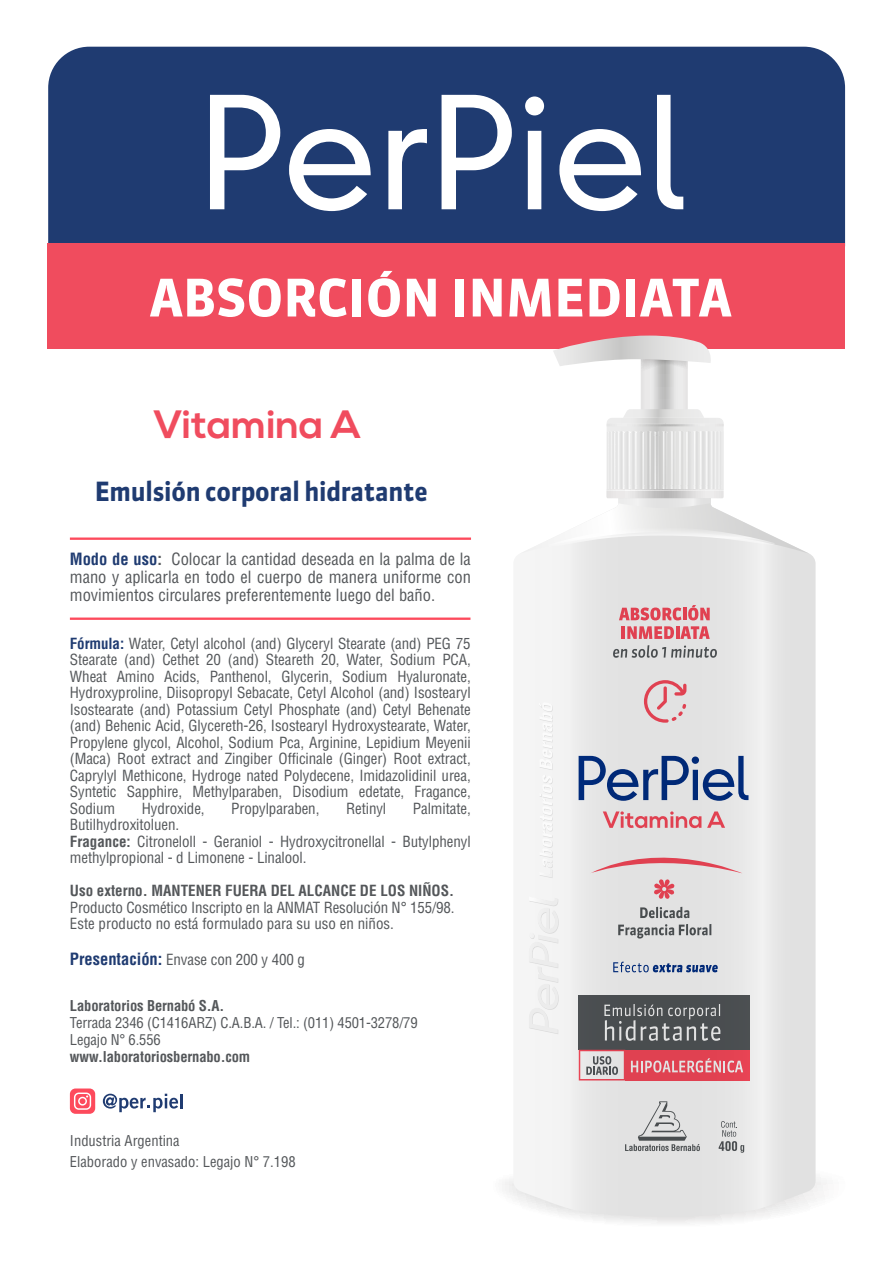
<style>
.page{position:relative;width:893px;height:1263px;background:#fff}
.page>*{position:absolute;margin:0;border:0;box-sizing:border-box;transform-origin:0 0}
.t1{font:700 51.45px "Sanuk";color:#fff}
.t2{font:700 39.45px "Nexa";color:#f04c5e}
.t3{font:700 26.4px "Sanuk";letter-spacing:-.01em;color:#1f3b71;scale:.95 1}
.t4{font:condensed 16.5px/18px "Helvetica";color:#54575a;text-align:justify}
.t5{font:condensed 15px/16.5px "Helvetica";letter-spacing:-.005em;color:#54575a}
.t6{font:700 condensed 15px "Helvetica";color:#54575a}
.t7{font:condensed 14.55px/17px "Helvetica";color:#54575a}
.t8{font:700 condensed 14.55px "Helvetica";letter-spacing:-.01em;color:#54575a}
.s1{font-weight:700;color:#1f3b71}
.s2{font-weight:700}
.s3{font-weight:700;font-size:16.5px;color:#1f3b71}
</style>
<div class="page">
<hr style="left:70px;top:537px;width:401px;height:3px;background:#fd4a5c">
<hr style="left:70px;top:617px;width:400px;height:3px;background:#fd4a5c">
<div style="left:48px;top:47px;width:797px;height:196px;background:#1f3b71"></div>
<div style="left:48px;top:243px;width:797px;height:105px;background:#f04c5e"></div>
<svg style="left:210px;top:95px;width:70px;height:114px"></svg>
<svg style="left:289px;top:129px;width:82px;height:82px"></svg>
<svg style="left:388px;top:129px;width:39px;height:80px"></svg>
<svg style="left:442px;top:95px;width:70px;height:114px"></svg>
<svg style="left:525px;top:96px;width:19px;height:113px"></svg>
<svg style="left:559px;top:129px;width:82px;height:82px"></svg>
<svg style="left:657px;top:95px;width:26px;height:114px"></svg>
<svg style="left:103px;top:1094px;width:75px;height:18px"></svg>
<hr style="left:180px;top:1094px;width:3px;height:14px;background:#1f3b71">
<svg style="left:70px;top:1088px;width:25px;height:26px"></svg>
<svg style="left:528px;top:555px;width:288px;height:546px"></svg>
<svg style="left:529px;top:896px;width:30px;height:138px"></svg>
<svg style="left:539px;top:702px;width:14px;height:176px"></svg>
<svg style="left:516px;top:336px;width:297px;height:219px"></svg>
<svg style="left:644px;top:680px;width:42px;height:43px"></svg>
<svg style="left:502px;top:1101px;width:325px;height:123px"></svg>
<div style="left:579px;top:995px;width:171px;height:55px;background:#4a4e50"></div>
<div style="left:625px;top:1050px;width:125px;height:30px;background:#e04151"></div>
<svg style="left:590px;top:838px;width:152px;height:35px"></svg>
<svg style="left:640px;top:907px;width:49px;height:11px"></svg>
<svg style="left:618px;top:924px;width:93px;height:14px"></svg>
<svg style="left:579px;top:1050px;width:46px;height:30px"></svg>
<svg style="left:603px;top:811px;width:98px;height:17px"></svg>
<svg style="left:707px;top:811px;width:18px;height:17px"></svg>
<svg style="left:579px;top:756px;width:169px;height:45px"></svg>
<svg style="left:613px;top:962px;width:105px;height:10px"></svg>
<svg style="left:619px;top:605px;width:91px;height:15px"></svg>
<svg style="left:622px;top:626px;width:88px;height:13px"></svg>
<svg style="left:613px;top:645px;width:104px;height:13px"></svg>
<svg style="left:631px;top:1058px;width:112px;height:14px"></svg>
<svg style="left:604px;top:1004px;width:116px;height:37px"></svg>
<svg style="left:654px;top:879px;width:21px;height:20px"></svg>
<h1 class="t1" style="left:150px;top:266px;width:583px">ABSORCIÓN INMEDIATA</h1>
<h2 class="t2" style="left:153px;top:401px;width:209px">Vitamina A</h2>
<h3 class="t3" style="left:95px;top:475px;width:352px">Emulsión corporal hidratante</h3>
<p class="t4" style="left:70px;top:550px;width:403px"><span class="s1">Modo de uso</span><span class="s2">:</span> Colocar la cantidad deseada en la palma de la mano y aplicarla en todo el cuerpo de manera uniforme con movimientos circulares preferentemente luego del baño.</p>
<p class="t5" style="left:70px;top:635px;width:402px;text-align:justify"><span class="s1">Fórmula:</span> Water, Cetyl alcohol (and) Glyceryl Stearate (and) PEG 75<br>Stearate (and) Cethet 20 (and) Steareth 20, Water, Sodium PCA, Wheat Amino Acids, Panthenol, Glycerin, Sodium Hyaluronate, Hydroxyproline, Diisopropyl Sebacate, Cetyl Alcohol (and) Isostearyl Isostearate (and) Potassium Cetyl Phosphate (and) Cetyl Behenate (and) Behenic Acid, Glycereth-26, Isostearyl Hydroxystearate, Water, Propylene glycol, Alcohol, Sodium Pca, Arginine, Lepidium Meyenii (Maca) Root extract and Zingiber Officinale (Ginger) Root extract, Caprylyl Methicone, Hydroge nated Polydecene, Imidazolidinil urea, Syntetic Sapphire, Methylparaben, Disodium edetate, Fragance, Sodium</p>
<p class="t5" style="left:142px;top:800px;width:64px">Hydroxide,</p>
<p class="t5" style="left:231px;top:800px;width:90px">Propylparaben,</p>
<p class="t5" style="left:346px;top:800px;width:42px">Retinyl</p>
<p class="t5" style="left:413px;top:800px;width:59px">Palmitate,</p>
<p class="t5" style="left:70px;top:816px;width:402px">Butilhydroxitoluen.<br><span class="s2">Fragance:</span> Citroneloll - Geraniol - Hydroxycitronellal - Butylphenyl methylpropional - d Limonene - Linalool.</p>
<p class="t6" style="left:70px;top:882px;width:386px">Uso externo. MANTENER FUERA DEL ALCANCE DE LOS NIÑOS.</p>
<p class="t5" style="left:70px;top:899px;width:386px">Producto Cosmético Inscripto en la ANMAT Resolución N° 155/98.<br>Este producto no está formulado para su uso en niños.</p>
<p class="t5" style="left:70px;top:951px;width:237px"><span class="s3">Presentación:</span> Envase con 200 y 400 g</p>
<p class="t8" style="left:70px;top:997px;width:156px">Laboratorios Bernabó S.A.</p>
<p class="t7" style="left:70px;top:1014px;width:349px">Terrada 2346 (C1416ARZ) C.A.B.A. / Tel.: (011) 4501-3278/79<br>Legajo N° 6.556</p>
<p class="t8" style="left:70px;top:1048px;width:182px">www.laboratoriosbernabo.com</p>
<p class="t7" style="left:70px;top:1132px;width:111px">Industria Argentina</p>
<p class="t7" style="left:70px;top:1152px;width:227px">Elaborado y envasado: Legajo N° 7.198</p>
</div>
